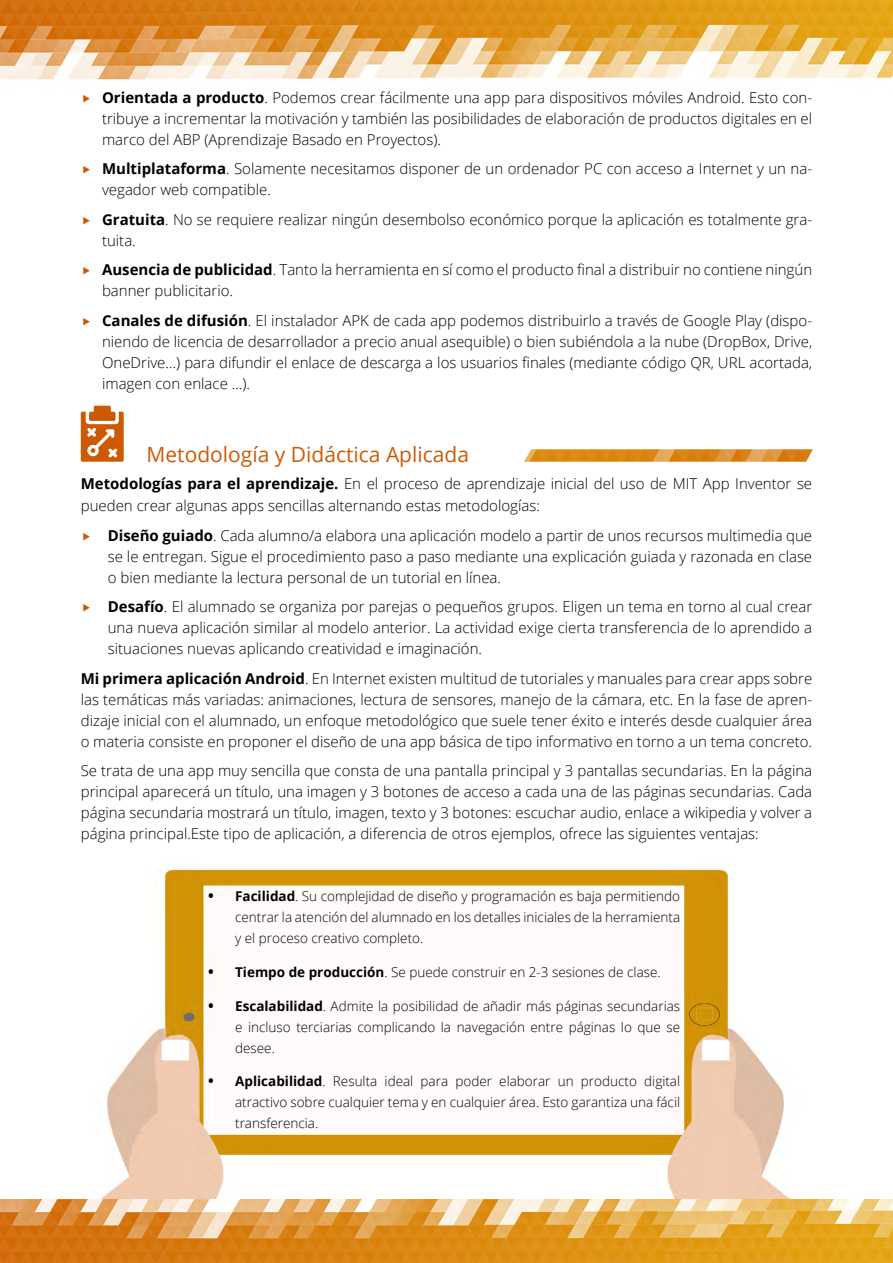
<style>
.page{position:relative;width:893px;height:1263px;background:#fff}
.page>*{position:absolute;margin:0;border:0;box-sizing:border-box;transform-origin:0 0}
.t1{font:21px "Open Sans";color:#cc5a05}
.t2{font:300 15px/21px "Open Sans";color:#000;text-align:justify}
.t3{font:300 13.5px/21px "Open Sans";color:#000;text-align:justify}
.s1{font-weight:700}
.s2{font-weight:700;font-size:15px}
</style>
<div class="page">
<img style="left:0;top:0;width:893px;height:80px">
<img style="left:0;top:1198px;width:893px;height:65px">
<svg style="left:81px;top:406px;width:43px;height:56px"></svg>
<img style="left:524px;top:449px;width:289px;height:13px">
<img style="left:101px;top:869px;width:689px;height:329px">
<p class="t2" style="left:102px;top:87px;width:712px"><span class="s1">Orientada a producto</span>. Podemos crear fácilmente una app para dispositivos móviles Android. Esto con&shy;tribuye a incrementar la motivación y también las posibilidades de elaboración de productos digitales en el marco del ABP (Aprendizaje Basado en Proyectos).</p>
<p class="t2" style="left:102px;top:158px;width:712px"><span class="s1">Multiplataforma</span>. Solamente necesitamos disponer de un ordenador PC con acceso a Internet y un na&shy;vegador web compatible.</p>
<p class="t2" style="left:102px;top:209px;width:712px"><span class="s1">Gratuita</span>. No se requiere realizar ningún desembolso económico porque la aplicación es totalmente gra&shy;tuita.</p>
<p class="t2" style="left:102px;top:259px;width:712px"><span class="s1">Ausencia de publicidad</span>. Tanto la herramienta en sí como el producto final a distribuir no contiene ningún banner publicitario.</p>
<p class="t2" style="left:102px;top:310px;width:712px"><span class="s1">Canales de difusión</span>. El instalador APK de cada app podemos distribuirlo a través de Google Play (dispo&shy;niendo de licencia de desarrollador a precio anual asequible) o bien subiéndola a la nube (DropBox, Drive, OneDrive…) para difundir el enlace de descarga a los usuarios finales (mediante código QR, URL acortada, imagen con enlace …).</p>
<h1 class="t1" style="left:147px;top:440px;width:324px">Metodología y Didáctica Aplicada</h1>
<p class="t2" style="left:81px;top:472px;width:733px;line-height:22.5px"><span class="s1">Metodologías para el aprendizaje.</span> En el proceso de aprendizaje inicial del uso de MIT App Inventor se pueden crear algunas apps sencillas alternando estas metodologías:</p>
<p class="t2" style="left:108px;top:524px;width:706px"><span class="s1">Diseño guiado</span>. Cada alumno/a elabora una aplicación modelo a partir de unos recursos multimedia que se le entregan. Sigue el procedimiento paso a paso mediante una explicación guiada y razonada en clase o bien mediante la lectura personal de un tutorial en línea.</p>
<p class="t2" style="left:108px;top:596px;width:706px"><span class="s1">Desafío</span>. El alumnado se organiza por parejas o pequeños grupos. Eligen un tema en torno al cual crear una nueva aplicación similar al modelo anterior. La actividad exige cierta transferencia de lo aprendido a situaciones nuevas aplicando creatividad e imaginación.</p>
<p class="t2" style="left:81px;top:667px;width:733px"><span class="s1">Mi primera aplicación Android</span>. En Internet existen multitud de tutoriales y manuales para crear apps sobre las temáticas más variadas: animaciones, lectura de sensores, manejo de la cámara, etc. En la fase de apren&shy;dizaje inicial con el alumnado, un enfoque metodológico que suele tener éxito e interés desde cualquier área o materia consiste en proponer el diseño de una app básica de tipo informativo en torno a un tema concreto.</p>
<p class="t2" style="left:81px;top:760px;width:733px">Se trata de una app muy sencilla que consta de una pantalla principal y 3 pantallas secundarias. En la página principal aparecerá un título, una imagen y 3 botones de acceso a cada una de las páginas secundarias. Cada página secundaria mostrará un título, imagen, texto y 3 botones: escuchar audio, enlace a wikipedia y volver a página principal.Este tipo de aplicación, a diferencia de otros ejemplos, ofrece las siguientes ventajas:</p>
<p class="t3" style="left:235px;top:885px;width:446px;text-indent:-27px"><span class="s2">•</span> <span class="s1">Facilidad</span>. Su complejidad de diseño y programación es baja permitiendo centrar la atención del alumnado en los detalles iniciales de la herramienta y el proceso creativo completo.</p>
<p class="t3" style="left:208px;top:961px;width:454px"><span class="s2">•</span> <span class="s1">Tiempo de producción</span>. Se puede construir en 2-3 sesiones de clase.</p>
<p class="t3" style="left:235px;top:995px;width:446px;text-indent:-27px"><span class="s2">•</span> <span class="s1">Escalabilidad</span>. Admite la posibilidad de añadir más páginas secundarias e incluso terciarias complicando la navegación entre páginas lo que se desee.</p>
<p class="t3" style="left:235px;top:1070px;width:446px;text-indent:-27px"><span class="s2">•</span> <span class="s1">Aplicabilidad</span>. Resulta ideal para poder elaborar un producto digital atractivo sobre cualquier tema y en cualquier área. Esto garantiza una fácil transferencia.</p>
</div>
